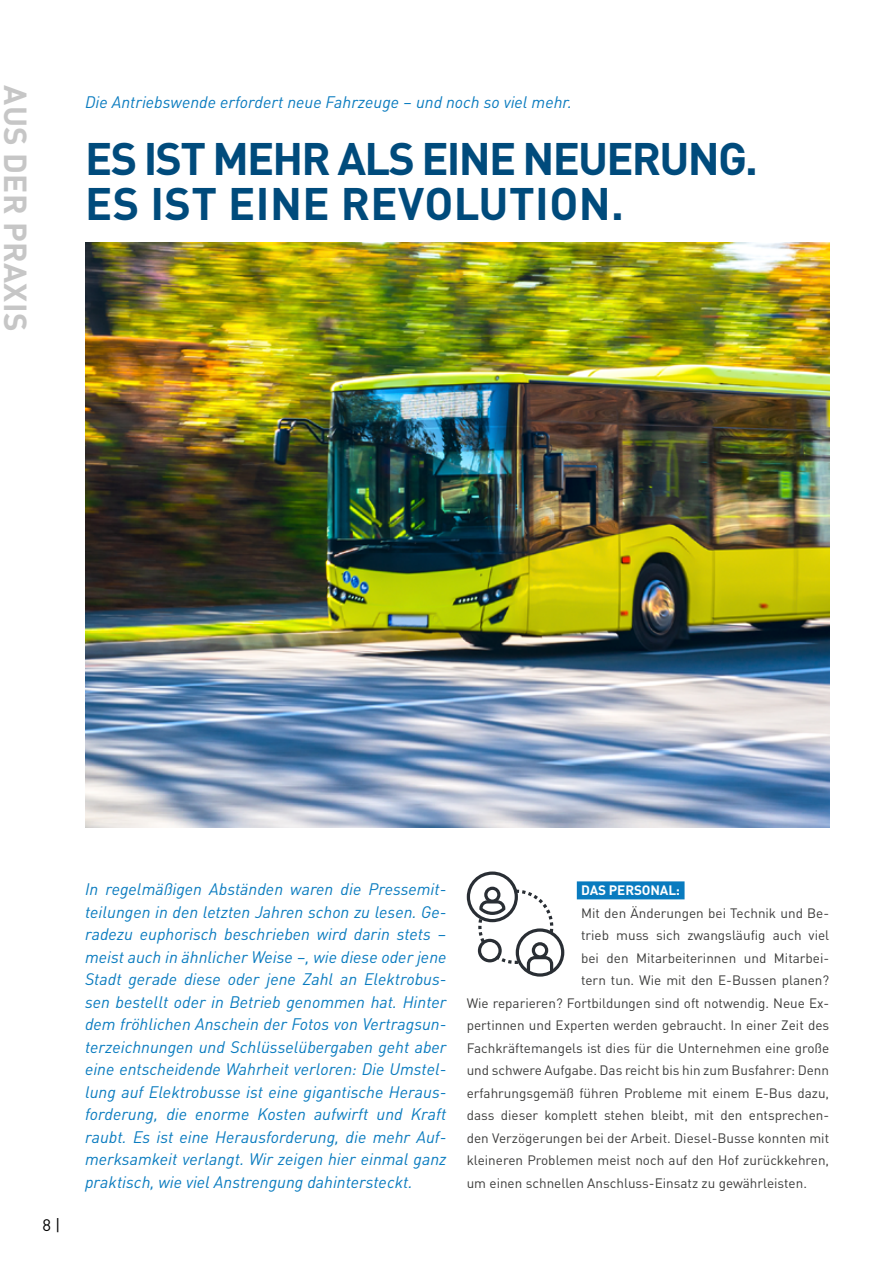
<style>
.page{position:relative;width:893px;height:1263px;background:#fff}
.page>*{position:absolute;margin:0;border:0;box-sizing:border-box;transform-origin:0 0}
.Überschrift{font:700 45px/45px "DIN Pro";letter-spacing:-.04em;color:#004b7c}
.t1{font:700 31.5px "DIN Pro";letter-spacing:.01em;color:#c6c6c6}
.Teaser_Subhead{font:italic 16.5px/22.5px "DIN Pro";color:#097bbf;text-align:justify}
.t2{font:16.5px "DIN Pro";color:#000}
.Fließtext{font:13.5px "DIN Pro";color:#3c3c3b}
.Fließtext-2{font:700 13.5px "DIN Pro";letter-spacing:-.01em;color:#fff}
</style>
<div class="page">
<svg style="left:467px;top:871px;width:97px;height:106px"></svg>
<img style="left:85px;top:243px;width:744px;height:585px">
<div style="left:577px;top:881px;width:108px;height:18px;background:#097bbf"></div>
<p class="t1" style="left:42px;top:85px;width:247px;rotate:90deg">AUS DER PRAXIS</p>
<p class="Teaser_Subhead" style="left:85px;top:89px;width:489px">Die Antriebswende erfordert neue Fahrzeuge – und noch so viel mehr.</p>
<p class="Überschrift" style="left:85px;top:131px;width:674px">ES IST MEHR ALS EINE NEUERUNG.<br>ES IST EINE REVOLUTION.</p>
<p class="t2" style="left:43px;top:1212px;width:20px">8 |</p>
<p class="Teaser_Subhead" style="left:85px;top:877px;width:363px">In regelmäßigen Abständen waren die Pressemit&shy;teilungen in den letzten Jahren schon zu lesen. Ge&shy;radezu euphorisch beschrieben wird darin stets – meist auch in ähnlicher Weise –, wie diese oder jene Stadt gerade diese oder jene Zahl an Elektrobus&shy;sen bestellt oder in Betrieb genommen hat. Hinter dem fröhlichen Anschein der Fotos von Vertragsun&shy;terzeichnungen und Schlüsselübergaben geht aber eine entscheidende Wahrheit verloren: Die Umstel&shy;lung auf Elektrobusse ist eine gigantische Heraus&shy;forderung, die enorme Kosten aufwirft und Kraft raubt. Es ist eine Herausforderung, die mehr Auf&shy;merksamkeit verlangt. Wir zeigen hier einmal ganz praktisch, wie viel Anstrengung dahintersteckt.</p>
<p class="Fließtext-2" style="left:581px;top:879px;width:100px">DAS PERSONAL:</p>
<p class="Fließtext" style="left:581px;top:902px;width:250px">Mit den Änderungen bei Technik und Be-</p>
<p class="Fließtext" style="left:581px;top:925px;width:250px">trieb muss sich zwangsläufig auch viel</p>
<p class="Fließtext" style="left:581px;top:947px;width:250px">bei den Mitarbeiterinnen und Mitarbei-</p>
<p class="Fließtext" style="left:581px;top:970px;width:250px">tern tun. Wie mit den E-Bussen planen?</p>
<p class="Fließtext" style="left:467px;top:992px;width:364px">Wie reparieren? Fortbildungen sind oft notwendig. Neue Ex-</p>
<p class="Fließtext" style="left:467px;top:1015px;width:364px">pertinnen und Experten werden gebraucht. In einer Zeit des</p>
<p class="Fließtext" style="left:467px;top:1037px;width:364px">Fachkräftemangels ist dies für die Unternehmen eine große</p>
<p class="Fließtext" style="left:467px;top:1060px;width:364px">und schwere Aufgabe. Das reicht bis hin zum Busfahrer: Denn</p>
<p class="Fließtext" style="left:467px;top:1082px;width:364px">erfahrungsgemäß führen Probleme mit einem E-Bus dazu,</p>
<p class="Fließtext" style="left:467px;top:1105px;width:364px">dass dieser komplett stehen bleibt, mit den entsprechen-</p>
<p class="Fließtext" style="left:467px;top:1127px;width:364px">den Verzögerungen bei der Arbeit. Diesel-Busse konnten mit</p>
<p class="Fließtext" style="left:467px;top:1150px;width:364px">kleineren Problemen meist noch auf den Hof zurückkehren,</p>
<p class="Fließtext" style="left:467px;top:1172px;width:342px">um einen schnellen Anschluss-Einsatz zu gewährleisten.</p>
</div>
